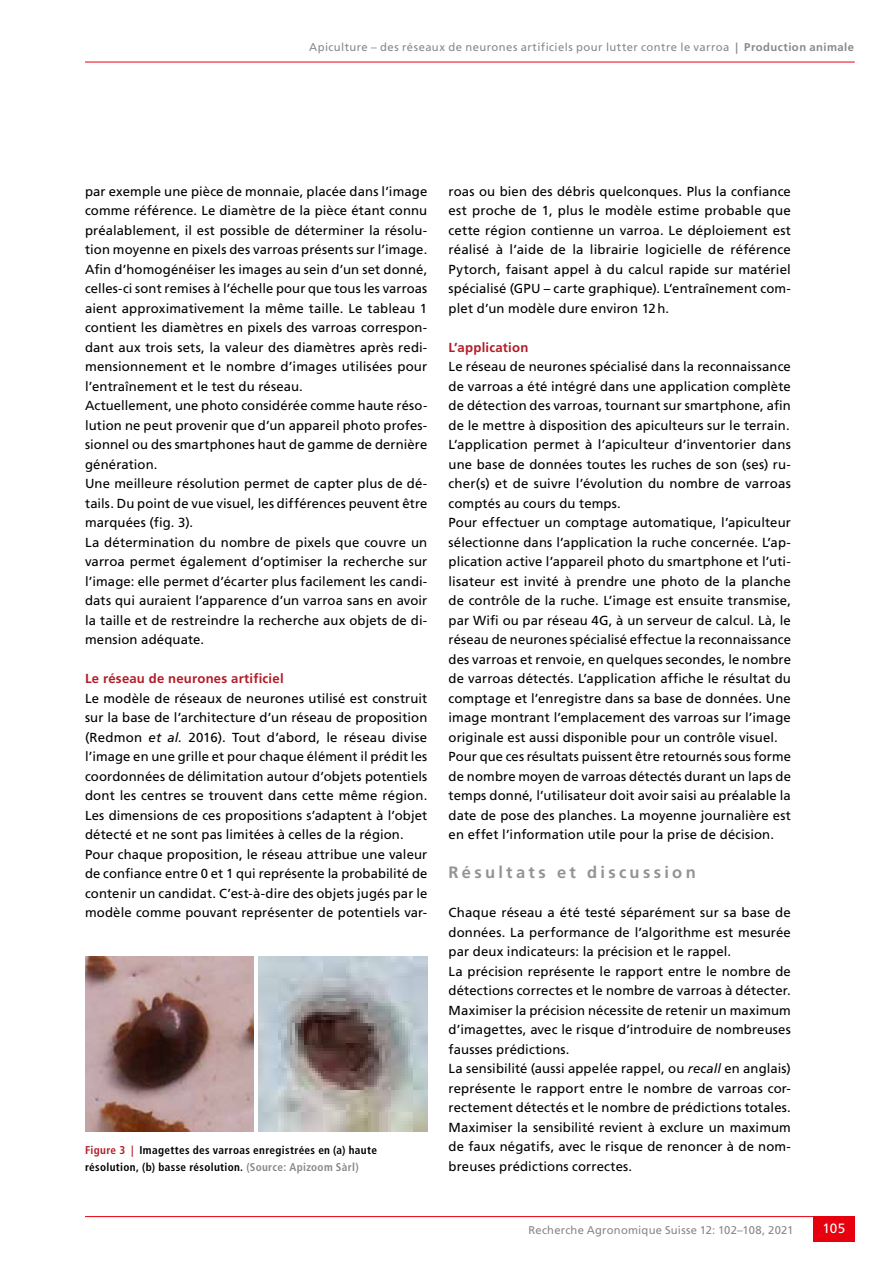
<style>
.page{position:relative;width:893px;height:1263px;background:#fff}
.page>*{position:absolute;margin:0;border:0;box-sizing:border-box;transform-origin:0 0}
.t1{font:700 16.5px "Frutiger LT Std";letter-spacing:.2em;color:#929493}
.t2{font:13.5px "Frutiger LT Std";color:#fff}
.t3{font:13.2px/19.5px "Frutiger LT Std";letter-spacing:.01em;color:#000}
.t4{font:700 13.2px "Frutiger LT Std";letter-spacing:.015em;color:#b21c27}
.t5{font:11.25px "Frutiger LT Std";letter-spacing:.035em;color:#878988}
.t6{font:700 condensed 11.25px/16.5px "Frutiger LT Std";letter-spacing:.03em;color:#000}
.s1{font-weight:700}
.s2{font-style:italic}
.s3{color:#b21c27}
.s4{color:#878988}
</style>
<div class="page">
<hr style="left:85px;top:62px;width:770px;height:1px;background:#e7000e">
<hr style="left:85px;top:1216px;width:770px;height:1px;background:#e7000e">
<div style="left:813px;top:1216px;width:42px;height:26px;background:#e7000e"></div>
<img style="left:85px;top:956px;width:169px;height:176px">
<img style="left:258px;top:956px;width:169px;height:176px">
<p class="t5" style="left:309px;top:40px;width:547px">Apiculture – des réseaux de neurones artificiels pour lutter contre le varroa <span class="s1">| Production animale</span></p>
<p class="t3" style="left:85px;top:181px;width:344px">par exemple une pièce de monnaie, placée dans l’image comme référence. Le diamètre de la pièce étant connu préalablement, il est possible de déterminer la résolu&shy;tion moyenne en pixels des varroas présents sur l’image.<br>Afin d’homogénéiser les images au sein d’un set donné, celles-ci sont remises à l’échelle pour que tous les varroas aient approximativement la même taille. Le tableau 1 contient les diamètres en pixels des varroas correspon&shy;dant aux trois sets, la valeur des diamètres après redi&shy;mensionnement et le nombre d’images utilisées pour l’entraînement et le test du réseau.<br>Actuellement, une photo considérée comme haute réso&shy;lution ne peut provenir que d’un appareil photo profes&shy;sionnel ou des smartphones haut de gamme de dernière génération.<br>Une meilleure résolution permet de capter plus de dé&shy;tails. Du point de vue visuel, les différences peuvent être marquées (fig. 3).<br>La détermination du nombre de pixels que couvre un varroa permet également d’optimiser la recherche sur l’image: elle permet d’écarter plus facilement les candi&shy;dats qui auraient l’apparence d’un varroa sans en avoir la taille et de restreindre la recherche aux objets de di&shy;mension adéquate.</p>
<p class="t4" style="left:85px;top:671px;width:200px">Le réseau de neurones artificiel</p>
<p class="t3" style="left:85px;top:688px;width:344px">Le modèle de réseaux de neurones utilisé est construit sur la base de l’architecture d’un réseau de proposition (Redmon <span class="s2">et al.</span> 2016). Tout d’abord, le réseau divise l’image en une grille et pour chaque élément il prédit les coordonnées de délimitation autour d’objets potentiels dont les centres se trouvent dans cette même région.<br>Les dimensions de ces propositions s’adaptent à l’objet détecté et ne sont pas limitées à celles de la région.<br>Pour chaque proposition, le réseau attribue une valeur de confiance entre 0 et 1 qui représente la probabilité de contenir un candidat. C’est-à-dire des objets jugés par le modèle comme pouvant représenter de potentiels var-</p>
<p class="t6" style="left:85px;top:1142px;width:293px"><span class="s3">Figure 3 |</span> Imagettes des varroas enregistrées en (a) haute résolution, (b) basse résolution. <span class="s4">(Source: Apizoom Sàrl)</span></p>
<p class="t3" style="left:449px;top:181px;width:344px;text-align:justify">roas ou bien des débris quelconques. Plus la confiance est proche de 1, plus le modèle estime probable que cette région contienne un varroa. Le déploiement est réalisé à l’aide de la librairie logicielle de référence Pytorch, faisant appel à du calcul rapide sur matériel spécialisé (GPU – carte graphique). L’entraînement com&shy;plet d’un modèle dure environ 12h.</p>
<p class="t4" style="left:449px;top:339px;width:81px">L’application</p>
<p class="t3" style="left:449px;top:357px;width:344px">Le réseau de neurones spécialisé dans la reconnaissance de varroas a été intégré dans une application complète de détection des varroas, tournant sur smartphone, afin de le mettre à disposition des apiculteurs sur le terrain.<br>L’application permet à l’apiculteur d’inventorier dans une base de données toutes les ruches de son (ses) ru&shy;cher(s) et de suivre l’évolution du nombre de varroas comptés au cours du temps.<br>Pour effectuer un comptage automatique, l’apiculteur sélectionne dans l’application la ruche concernée. L’ap&shy;plication active l’appareil photo du smartphone et l’uti&shy;lisateur est invité à prendre une photo de la planche de contrôle de la ruche. L’image est ensuite transmise, par Wifi ou par réseau 4G, à un serveur de calcul. Là, le réseau de neurones spécialisé effectue la reconnaissance des varroas et renvoie, en quelques secondes, le nombre de varroas détectés. L’application affiche le résultat du comptage et l’enregistre dans sa base de données. Une image montrant l’emplacement des varroas sur l’image originale est aussi disponible pour un contrôle visuel.<br>Pour que ces résultats puissent être retournés sous forme de nombre moyen de varroas détectés durant un laps de temps donné, l’utilisateur doit avoir saisi au préalable la date de pose des planches. La moyenne journalière est en effet l’information utile pour la prise de décision.</p>
<p class="t1" style="left:449px;top:863px;width:249px">Résultats et discussion</p>
<p class="t3" style="left:449px;top:903px;width:344px">Chaque réseau a été testé séparément sur sa base de données. La performance de l’algorithme est mesurée par deux indicateurs: la précision et le rappel.<br>La précision représente le rapport entre le nombre de détections correctes et le nombre de varroas à détecter.<br>Maximiser la précision nécessite de retenir un maximum d’imagettes, avec le risque d’introduire de nombreuses fausses prédictions.<br>La sensibilité (aussi appelée rappel, ou <span class="s2">recall</span> en anglais) représente le rapport entre le nombre de varroas cor&shy;rectement détectés et le nombre de prédictions totales.<br>Maximiser la sensibilité revient à exclure un maximum de faux négatifs, avec le risque de renoncer à de nom&shy;breuses prédictions correctes.</p>
<p class="t5" style="left:528px;top:1223px;width:267px">Recherche Agronomique Suisse 12: 102–108, 2021</p>
<p class="t2" style="left:822px;top:1221px;width:24px">105</p>
</div>
